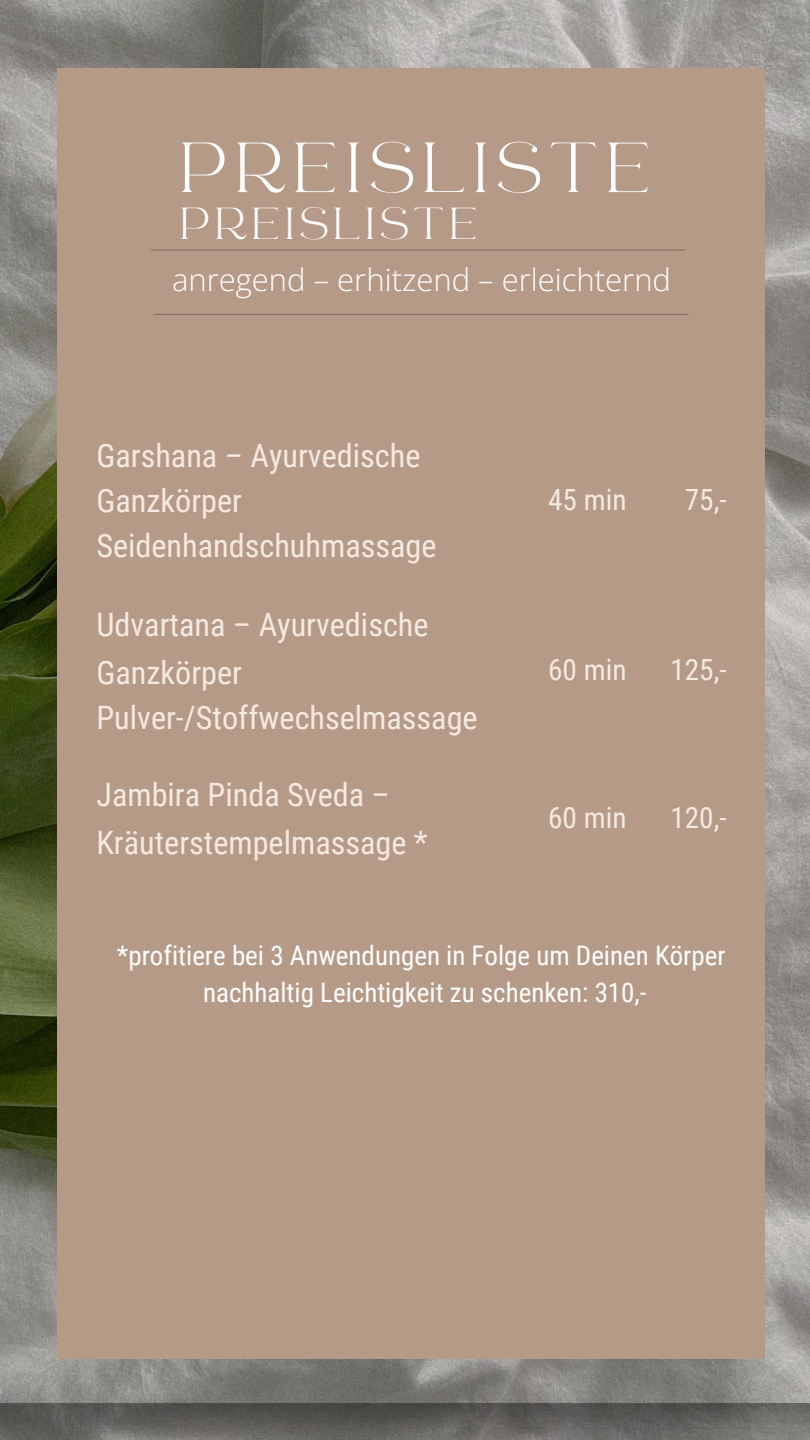
<style>
.page{position:relative;width:810px;height:1440px;background:#fff}
.page>*{position:absolute;margin:0;border:0;box-sizing:border-box;transform-origin:0 0}
.t1{font:70.4px "RTL Ansam Ansam";letter-spacing:.055em;color:#fff}
.t2{font:44.5px "RTL Ansam Ansam";letter-spacing:.055em;color:#fff}
.t3{font:32.2px/45px "Roboto Condensed";color:#f5eae2}
.t4{font:300 31px "Open Sans";color:#fff}
.t5{font:29.2px "Roboto Condensed";color:#f5eae2}
.t6{font:27px "Roboto Condensed";color:#fff}
</style>
<div class="page">
<img style="left:0;top:0;width:810px;height:56px">
<img style="left:0;top:56px;width:810px;height:1384px">
<div style="left:58px;top:68px;width:707px;height:1291px;background:#b59a88"></div>
<hr style="left:151px;top:250px;width:534px;height:1px;background:#7f6f5f">
<hr style="left:154px;top:314px;width:535px;height:1px;background:#7f6f5f">
<h2 class="t1" style="left:180px;top:125px;width:477px">PREISLISTE</h2>
<h2 class="t2" style="left:180px;top:197px;width:302px">PREISLISTE</h2>
<h2 class="t4" style="left:172px;top:258px;width:501px">anregend – erhitzend – erleichternd</h2>
<p class="t3" style="left:96px;top:433px;width:342px">Garshana – Ayurvedische<br>Ganzkörper<br>Seidenhandschuhmassage</p>
<p class="t5" style="left:548px;top:483px;width:80px">45 min</p>
<p class="t5" style="left:685px;top:483px;width:43px">75,-</p>
<p class="t3" style="left:96px;top:601px;width:334px;line-height:48px">Udvartana – Ayurvedische<br>Ganzkörper</p>
<p class="t3" style="left:96px;top:696px;width:383px">Pulver-/Stoffwechselmassage</p>
<p class="t3" style="left:96px;top:771px;width:333px;line-height:48px">Jambira Pinda Sveda –<br>Kräuterstempelmassage *</p>
<h1 class="t5" style="left:548px;top:653px;width:80px">60 min</h1>
<h2 class="t5" style="left:670px;top:653px;width:58px">125,-</h2>
<h2 class="t5" style="left:548px;top:801px;width:80px">60 min</h2>
<h2 class="t5" style="left:670px;top:801px;width:58px">120,-</h2>
<h2 class="t6" style="left:117px;top:940px;width:610px">*profitiere bei 3 Anwendungen in Folge um Deinen Körper</h2>
<h2 class="t6" style="left:203px;top:977px;width:445px">nachhaltig Leichtigkeit zu schenken: 310,-</h2>
</div>
